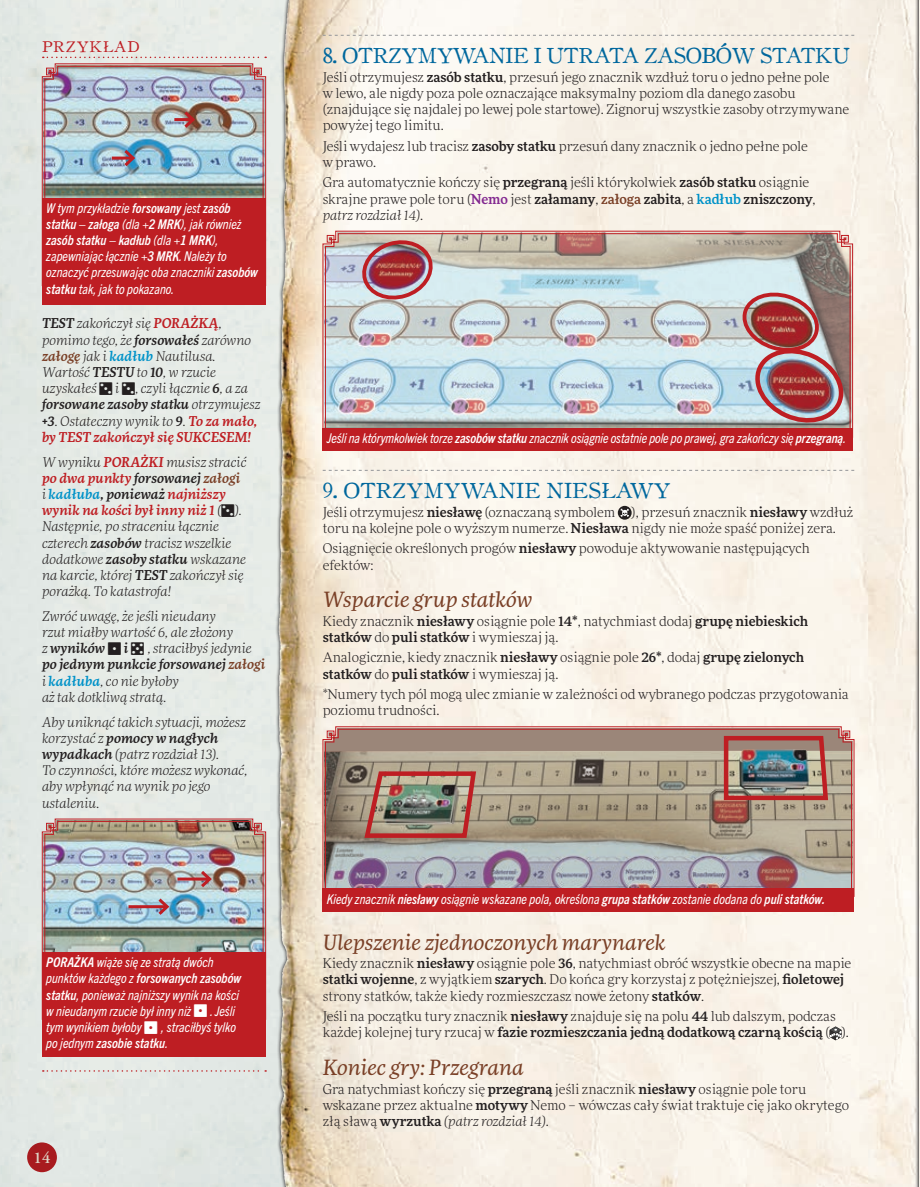
<style>
.page{position:relative;width:920px;height:1187px;background:#fff}
.page>*{position:absolute;margin:0;border:0;box-sizing:border-box;transform-origin:0 0}
.SUBS{font:italic 21px "More Pro";color:#7a4027}
.HEADS{font:21px "Oldstyle HPLHS";letter-spacing:-.02em;color:#00679d}
.HEADS-2{font:21px "Oldstyle HPLHS";color:#00679d}
.SUBS-2{font:600 16.5px "Adobe Garamond Pro";color:#ddd5c6}
.EXAMPLE_SIDEBAR_HEAD{font:15px "Oldstyle HPLHS";letter-spacing:.05em;color:#be1e23}
.BODY{font:300 13.5px/16.2px "More Pro";color:#231f20}
.EXAMPLE_SIDEBAR_BODY{font:italic 300 13.5px/16.2px "More Pro";color:#231f20}
.t1{font:italic condensed 13.5px/16.2px "Trade Gothic Next LT Pro";color:#fff}
.s1{font-weight:700}
.s2{font-weight:500}
.s3{font-weight:500;color:#be1e23}
.s4{font-weight:500;color:#7a4027}
.s5{font-weight:500;color:#0092c8}
.s6{font-family:"Las Vegas Dice";font-weight:400;font-style:normal}
.s7{font-family:"Las Vegas Dice";font-style:normal;font-stretch:normal}
.s8{font-weight:500;color:#822890}
.s9{font-style:italic}
</style>
<div class="page">
<div style="left:0;top:0;width:378px;height:1187px;background:#e4e9e5"></div>
<img style="left:266px;top:0;width:648px;height:1187px">
<div style="left:914px;top:0;width:5px;height:1187px;background:#231f20;opacity:.95"></div>
<div style="left:27px;top:1142px;width:30px;height:30px;background:#a81b1f;border-radius:50%"></div>
<svg style="left:322px;top:35px;width:532px;height:1px"></svg>
<svg style="left:322px;top:470px;width:532px;height:1px"></svg>
<img style="left:325px;top:233px;width:525px;height:195px">
<img style="left:741px;top:291px;width:105px;height:135px">
<img style="left:360px;top:239px;width:74px;height:62px">
<div style="left:322px;top:428px;width:530px;height:23px;background:#be1e23"></div>
<svg style="left:617px;top:506px;width:14px;height:14px"></svg>
<svg style="left:620px;top:509px;width:9px;height:8px"></svg>
<svg style="left:322px;top:726px;width:532px;height:163px;background:#c8827d"></svg>
<svg style="left:325px;top:729px;width:526px;height:160px;background:#a4978d"></svg>
<img style="left:361px;top:768px;width:117px;height:72px">
<img style="left:721px;top:734px;width:109px;height:68px">
<div style="left:322px;top:889px;width:532px;height:23px;background:#be1e23"></div>
<svg style="left:829px;top:1026px;width:12px;height:14px"></svg>
<svg style="left:43px;top:57px;width:223px;height:1px"></svg>
<svg style="left:43px;top:1070px;width:223px;height:2px"></svg>
<svg style="left:42px;top:63px;width:224px;height:135px"></svg>
<img style="left:44px;top:66px;width:219px;height:132px">
<div style="left:42px;top:198px;width:224px;height:107px;background:#be1e23"></div>
<hr style="left:174px;top:118px;width:19px;height:3px;background:#be1e23">
<svg style="left:181px;top:108px;width:16px;height:23px"></svg>
<hr style="left:112px;top:157px;width:21px;height:3px;background:#be1e23">
<svg style="left:121px;top:147px;width:16px;height:22px"></svg>
<svg style="left:42px;top:819px;width:224px;height:134px"></svg>
<img style="left:44px;top:821px;width:219px;height:132px">
<div style="left:42px;top:953px;width:224px;height:104px;background:#be1e23"></div>
<hr style="left:128px;top:905px;width:39px;height:3px;background:#be1e23">
<svg style="left:155px;top:895px;width:16px;height:23px"></svg>
<hr style="left:177px;top:878px;width:33px;height:3px;background:#be1e23">
<svg style="left:198px;top:868px;width:16px;height:22px"></svg>
<p class="EXAMPLE_SIDEBAR_HEAD" style="left:42px;top:38px;width:99px">PRZYKŁAD</p>
<p class="t1" style="left:46px;top:199px;width:213px">W tym przykładzie <span class="s1">forsowany</span> jest <span class="s1">zasób statku – załoga</span> (dla <span class="s1">+2 MRK</span>), jak również <span class="s1">zasób statku – kadłub</span> (dla <span class="s1">+1 MRK</span>), zapewniając łącznie <span class="s1">+3 MRK</span>. Należy to oznaczyć przesuwając oba znaczniki <span class="s1">zasobów statku</span> tak, jak to pokazano.</p>
<p class="EXAMPLE_SIDEBAR_BODY" style="left:42px;top:315px;width:220px"><span class="s2">TEST</span> zakończył się <span class="s3">PORAŻKĄ</span>, pomimo tego, że <span class="s2">forsowałeś</span> zarówno <span class="s4">załogę</span> jak i <span class="s5">kadłub</span> Nautilusa.<br>Wartość <span class="s2">TESTU</span> to <span class="s2">10</span>, w rzucie uzyskałeś <span class="s6">3</span> i <span class="s6">3</span>, czyli łącznie <span class="s2">6</span>, a za <span class="s2">forsowane zasoby statku</span> otrzymujesz <span class="s2">+3</span>. Ostateczny wynik to <span class="s2">9</span>. <span class="s3">To za mało, by TEST zakończył się SUKCESEM!</span></p>
<p class="EXAMPLE_SIDEBAR_BODY" style="left:42px;top:453px;width:206px">W wyniku <span class="s3">PORAŻKI</span> musisz stracić <span class="s3">po dwa punkty</span> <span class="s2">forsowanej</span> <span class="s4">załogi </span>i <span class="s5">kadłuba</span><span class="s2">, ponieważ</span> <span class="s3">najniższy wynik na kości był inny niż 1</span> (<span class="s6">3</span>).<br>Następnie, po straceniu łącznie czterech <span class="s2">zasobów</span> tracisz wszelkie dodatkowe <span class="s2">zasoby statku</span> wskazane na karcie, której <span class="s2">TEST</span> zakończył się porażką. To katastrofa!</p>
<p class="EXAMPLE_SIDEBAR_BODY" style="left:42px;top:608px;width:225px">Zwróć uwagę, że jeśli nieudany<br>rzut miałby wartość 6, ale złożony<br>z <span class="s2">wyników</span> <span class="s6">1</span> <span class="s2">i</span> <span class="s6">5</span> , straciłbyś jedynie <span class="s2">po jednym punkcie forsowanej</span> <span class="s4">załogi </span>i <span class="s5">kadłuba</span>, co nie byłoby<br>aż tak dotkliwą stratą.</p>
<p class="EXAMPLE_SIDEBAR_BODY" style="left:42px;top:713px;width:207px">Aby uniknąć takich sytuacji, możesz korzystać z <span class="s2">pomocy w nagłych wypadkach</span> (patrz rozdział 13).<br>To czynności, które możesz wykonać, aby wpłynąć na wynik po jego ustaleniu.</p>
<p class="t1" style="left:46px;top:953px;width:196px"><span class="s1">PORAŻKA</span> wiąże się ze stratą dwóch punktów każdego z <span class="s1">forsowanych zasobów statku</span>, ponieważ najniższy wynik na kości w nieudanym rzucie był inny niż <span class="s7">1</span> . Jeśli tym wynikiem byłoby <span class="s7">1</span> , straciłbyś tylko po jednym <span class="s1">zasobie statku</span>.</p>
<p class="SUBS-2" style="left:34px;top:1148px;width:18px">14</p>
<p class="HEADS" style="left:322px;top:42px;width:529px">8. OTRZYMYWANIE I UTRATA ZASOBÓW STATKU</p>
<p class="BODY" style="left:322px;top:68px;width:528px">Jeśli otrzymujesz <span class="s2">zasób statku</span>, przesuń jego znacznik wzdłuż toru o jedno pełne pole<br>w lewo, ale nigdy poza pole oznaczające maksymalny poziom dla danego zasobu (znajdujące się najdalej po lewej pole startowe). Zignoruj wszystkie zasoby otrzymywane powyżej tego limitu.</p>
<p class="BODY" style="left:322px;top:137px;width:487px">Jeśli wydajesz lub tracisz <span class="s2">zasoby statku</span> przesuń dany znacznik o jedno pełne pole w prawo.</p>
<p class="BODY" style="left:322px;top:174px;width:494px">Gra automatycznie kończy się <span class="s2">przegraną</span> jeśli którykolwiek <span class="s2">zasób statku</span> osiągnie skrajne prawe pole toru (<span class="s8">Nemo</span> jest <span class="s2">załamany</span>, <span class="s4">załoga</span> <span class="s2">zabita</span>, a <span class="s5">kadłub</span> <span class="s2">zniszczony</span>, <span class="s9">patrz rozdział 14)</span>.</p>
<p class="t1" style="left:327px;top:429px;width:521px">Jeśli na którymkolwiek torze <span class="s1">zasobów statku</span> znacznik osiągnie ostatnie pole po prawej, gra zakończy się <span class="s1">przegraną</span>.</p>
<p class="HEADS-2" style="left:322px;top:478px;width:349px">9. OTRZYMYWANIE NIESŁAWY</p>
<p class="BODY" style="left:322px;top:503px;width:532px">Jeśli otrzymujesz <span class="s2">niesławę</span> (oznaczaną symbolem ), przesuń znacznik <span class="s2">niesławy</span> wzdłuż toru na kolejne pole o wyższym numerze. <span class="s2">Niesława</span> nigdy nie może spaść poniżej zera.</p>
<p class="BODY" style="left:322px;top:540px;width:488px">Osiągnięcie określonych progów <span class="s2">niesławy</span> powoduje aktywowanie następujących efektów:</p>
<p class="SUBS" style="left:322px;top:586px;width:211px">Wsparcie grup statków</p>
<p class="BODY" style="left:322px;top:613px;width:487px">Kiedy znacznik <span class="s2">niesławy</span> osiągnie pole <span class="s2">14*</span>, natychmiast dodaj <span class="s2">grupę niebieskich statków</span> do <span class="s2">puli statków</span> i wymieszaj ją.</p>
<p class="BODY" style="left:322px;top:649px;width:483px">Analogicznie, kiedy znacznik <span class="s2">niesławy</span> osiągnie pole <span class="s2">26*</span>, dodaj <span class="s2">grupę zielonych statków</span> do <span class="s2">puli statków</span> i wymieszaj ją.</p>
<p class="BODY" style="left:322px;top:686px;width:527px">*Numery tych pól mogą ulec zmianie w zależności od wybranego podczas przygotowania poziomu trudności.</p>
<p class="t1" style="left:327px;top:890px;width:499px">Kiedy znacznik <span class="s1">niesławy</span> osiągnie wskazane pola, określona <span class="s1">grupa statków</span> zostanie dodana do <span class="s1">puli statków.</span></p>
<p class="SUBS" style="left:322px;top:928px;width:344px">Ulepszenie zjednoczonych marynarek</p>
<p class="BODY" style="left:322px;top:955px;width:530px">Kiedy znacznik <span class="s2">niesławy</span> osiągnie pole <span class="s2">36</span>, natychmiast obróć wszystkie obecne na mapie <span class="s2">statki wojenne</span>, z wyjątkiem <span class="s2">szarych</span>. Do końca gry korzystaj z potężniejszej, <span class="s2">fioletowej </span>strony statków, także kiedy rozmieszczasz nowe żetony <span class="s2">statków</span>.</p>
<p class="BODY" style="left:322px;top:1008px;width:527px">Jeśli na początku tury znacznik <span class="s2">niesławy</span> znajduje się na polu <span class="s2">44</span> lub dalszym, podczas każdej kolejnej tury rzucaj w <span class="s2">fazie rozmieszczania jedną dodatkową czarną kością</span> ( ).</p>
<p class="SUBS" style="left:322px;top:1053px;width:203px">Koniec gry: Przegrana</p>
<p class="BODY" style="left:322px;top:1080px;width:528px">Gra natychmiast kończy się <span class="s2">przegraną</span> jeśli znacznik <span class="s2">niesławy</span> osiągnie pole toru wskazane przez aktualne <span class="s2">motywy</span> Nemo – wówczas cały świat traktuje cię jako okrytego złą sławą <span class="s2">wyrzutka</span> <span class="s9">(patrz rozdział 14)</span>.</p>
</div>
